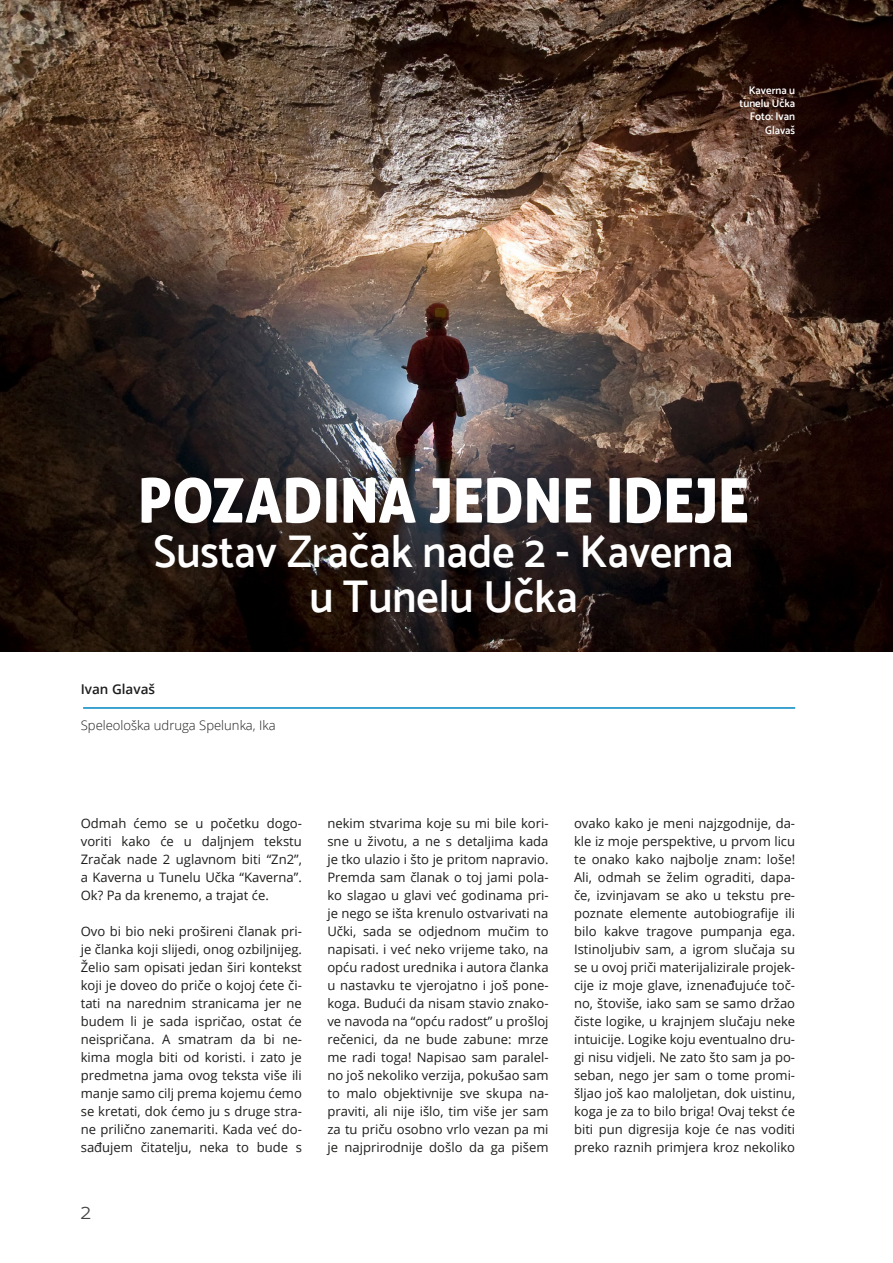
<style>
.page{position:relative;width:893px;height:1263px;background:#fff}
.page>*{position:absolute;margin:0;border:0;box-sizing:border-box;transform-origin:0 0}
.t1{font:61.5px "Aller Display";color:#fff;scale:.95 1}
.t2{font:600 45.75px/44.7px "Catamaran";color:#fff;text-align:center;scale:.95 1}
.t3{font:300 21px "Catamaran";color:#424241}
.t4{font:600 13.5px "Open Sans";color:#1d1d1b}
.t5{font:13.05px/18px "Open Sans";color:#1d1d1b;text-align:justify}
.t6{font:300 13.05px "Open Sans";color:#1d1d1b}
.t7{font:600 11.1px/13.4px "Catamaran";color:#fff;text-align:right}
</style>
<div class="page">
<img style="left:0;top:0;width:893px;height:651px">
<hr style="left:83px;top:707px;width:712px;height:2px;background:#0086be">
<p class="t7" style="left:739px;top:83px;width:57px">Kaverna u tunelu Učka<br>Foto: Ivan<br>Glavaš</p>
<h1 class="t1" style="left:138px;top:461px;width:644px">POZADINA JEDNE IDEJE</h1>
<h2 class="t2" style="left:154px;top:529px;width:612px">Sustav Zračak nade 2 - Kaverna u Tunelu Učka</h2>
<p class="t4" style="left:81px;top:680px;width:76px">Ivan Glavaš</p>
<p class="t6" style="left:81px;top:716px;width:196px">Speleološka udruga Spelunka, Ika</p>
<p class="t5" style="left:81px;top:814px;width:223px">Odmah ćemo se u početku dogo&shy;voriti kako će u daljnjem tekstu Zračak nade 2 uglavnom biti “Zn2”, a Kaverna u Tunelu Učka “Kaverna”.<br>Ok? Pa da krenemo, a trajat će.</p>
<p class="t5" style="left:81px;top:922px;width:223px">Ovo bi bio neki prošireni članak pri&shy;je članka koji slijedi, onog ozbiljnijeg.<br>Želio sam opisati jedan širi kontekst koji je doveo do priče o kojoj ćete či&shy;tati na narednim stranicama jer ne budem li je sada ispričao, ostat će neispričana. A smatram da bi ne&shy;kima mogla biti od koristi. i zato je predmetna jama ovog teksta više ili manje samo cilj prema kojemu ćemo se kretati, dok ćemo ju s druge stra&shy;ne prilično zanemariti. Kada već do&shy;sađujem čitatelju, neka to bude s</p>
<h3 class="t3" style="left:81px;top:1200px;width:11px">2</h3>
<p class="t5" style="left:327px;top:814px;width:223px">nekim stvarima koje su mi bile kori&shy;sne u životu, a ne s detaljima kada je tko ulazio i što je pritom napravio.<br>Premda sam članak o toj jami pola&shy;ko slagao u glavi već godinama pri&shy;je nego se išta krenulo ostvarivati na Učki, sada se odjednom mučim to napisati. i već neko vrijeme tako, na opću radost urednika i autora članka u nastavku te vjerojatno i još pone&shy;koga. Budući da nisam stavio znako&shy;ve navoda na “opću radost” u prošloj rečenici, da ne bude zabune: mrze me radi toga! Napisao sam paralel&shy;no još nekoliko verzija, pokušao sam to malo objektivnije sve skupa na&shy;praviti, ali nije išlo, tim više jer sam za tu priču osobno vrlo vezan pa mi je najprirodnije došlo da ga pišem</p>
<p class="t5" style="left:574px;top:814px;width:223px">ovako kako je meni najzgodnije, da&shy;kle iz moje perspektive, u prvom licu te onako kako najbolje znam: loše!<br>Ali, odmah se želim ograditi, dapa&shy;če, izvinjavam se ako u tekstu pre&shy;poznate elemente autobiografije ili bilo kakve tragove pumpanja ega.<br>Istinoljubiv sam, a igrom slučaja su se u ovoj priči materijalizirale projek&shy;cije iz moje glave, iznenađujuće toč&shy;no, štoviše, iako sam se samo držao čiste logike, u krajnjem slučaju neke intuicije. Logike koju eventualno dru&shy;gi nisu vidjeli. Ne zato što sam ja po&shy;seban, nego jer sam o tome promi&shy;šljao još kao maloljetan, dok uistinu, koga je za to bilo briga! Ovaj tekst će biti pun digresija koje će nas voditi preko raznih primjera kroz nekoliko</p>
</div>
